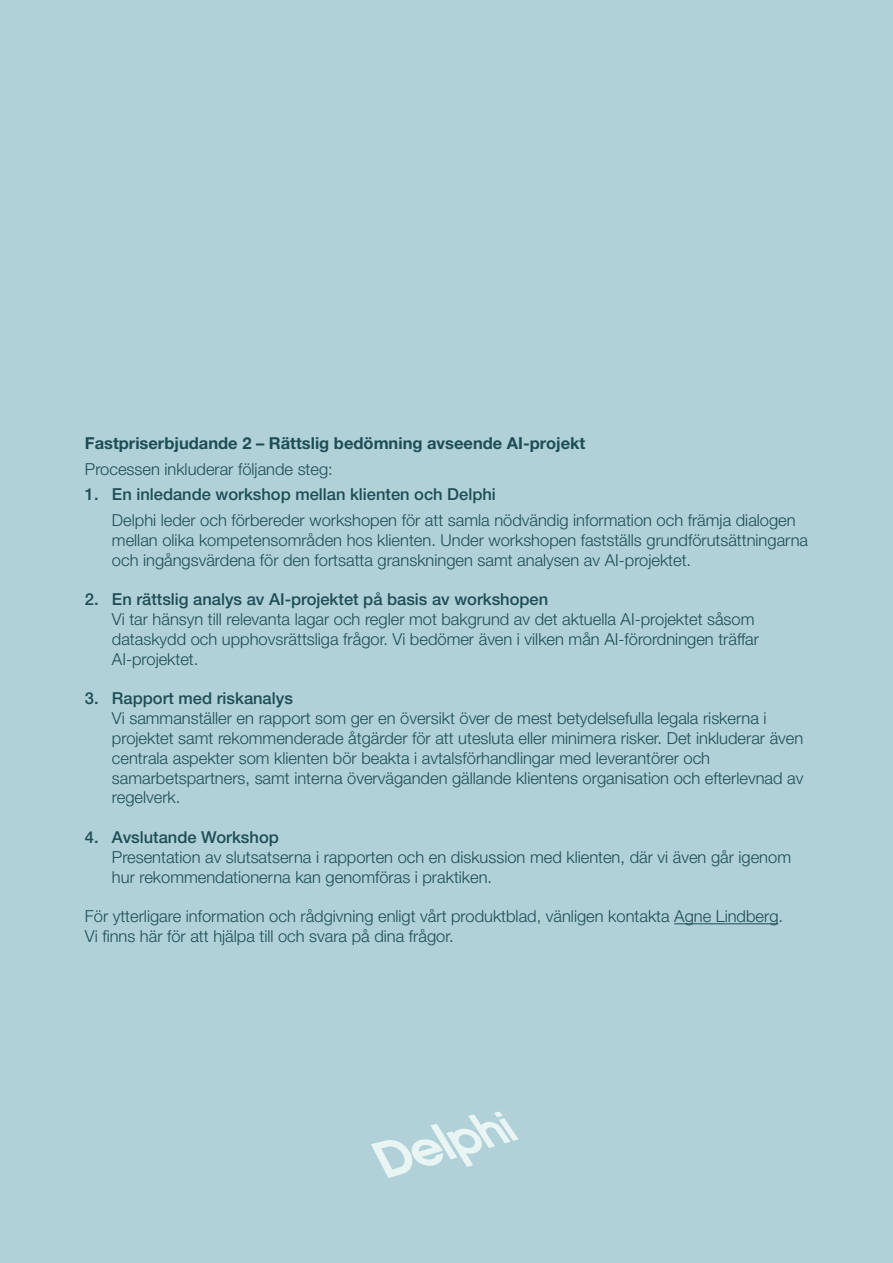
<style>
.page{position:relative;width:893px;height:1263px;background:#b0d1d8}
.page>*{position:absolute;margin:0;border:0;box-sizing:border-box;transform-origin:0 0}
.t1{font:300 16.5px/19.8px "Helvetica Neue LT Std";color:#1f4d56}
.t2{font:500 16.5px "Helvetica Neue LT Std";color:#1f4d56}
.t3{font:700 16.5px "Helvetica Neue LT Std";color:#1f4d56}
</style>
<div class="page">
<svg style="left:371px;top:1111px;width:148px;height:67px"></svg>
<hr style="left:674px;top:923px;width:104px;height:1px;background:#1f4d56">
<p class="t3" style="left:85px;top:433px;width:502px">Fastpriserbjudande 2 – Rättslig bedömning avseende AI-projekt</p>
<p class="t1" style="left:85px;top:458px;width:249px">Processen inkluderar följande steg:</p>
<p class="t2" style="left:85px;top:484px;width:412px">1. En inledande workshop mellan klienten och Delphi</p>
<p class="t1" style="left:112px;top:510px;width:698px">Delphi leder och förbereder workshopen för att samla nödvändig information och främja dialogen mellan olika kompetensområden hos klienten. Under workshopen fastställs grundförutsättningarna och ingångsvärdena för den fortsatta granskningen samt analysen av AI-projektet.</p>
<p class="t2" style="left:85px;top:589px;width:465px">2. En rättslig analys av AI-projektet på basis av workshopen</p>
<p class="t1" style="left:112px;top:609px;width:649px">Vi tar hänsyn till relevanta lagar och regler mot bakgrund av det aktuella AI-projektet såsom dataskydd och upphovsrättsliga frågor. Vi bedömer även i vilken mån AI-förordningen träffar<br>AI-projektet.</p>
<p class="t2" style="left:85px;top:688px;width:209px">3. Rapport med riskanalys</p>
<p class="t1" style="left:112px;top:708px;width:693px">Vi sammanställer en rapport som ger en översikt över de mest betydelsefulla legala riskerna i projektet samt rekommenderade åtgärder för att utesluta eller minimera risker. Det inkluderar även centrala aspekter som klienten bör beakta i avtalsförhandlingar med leverantörer och samarbetspartners, samt interna överväganden gällande klientens organisation och efterlevnad av regelverk.</p>
<p class="t2" style="left:85px;top:827px;width:195px">4. Avslutande Workshop</p>
<p class="t1" style="left:112px;top:847px;width:681px">Presentation av slutsatserna i rapporten och en diskussion med klienten, där vi även går igenom hur rekommendationerna kan genomföras i praktiken.</p>
<p class="t1" style="left:85px;top:906px;width:700px">För ytterligare information och rådgivning enligt vårt produktblad, vänligen kontakta Agne Lindberg.<br>Vi finns här för att hjälpa till och svara på dina frågor.</p>
</div>
